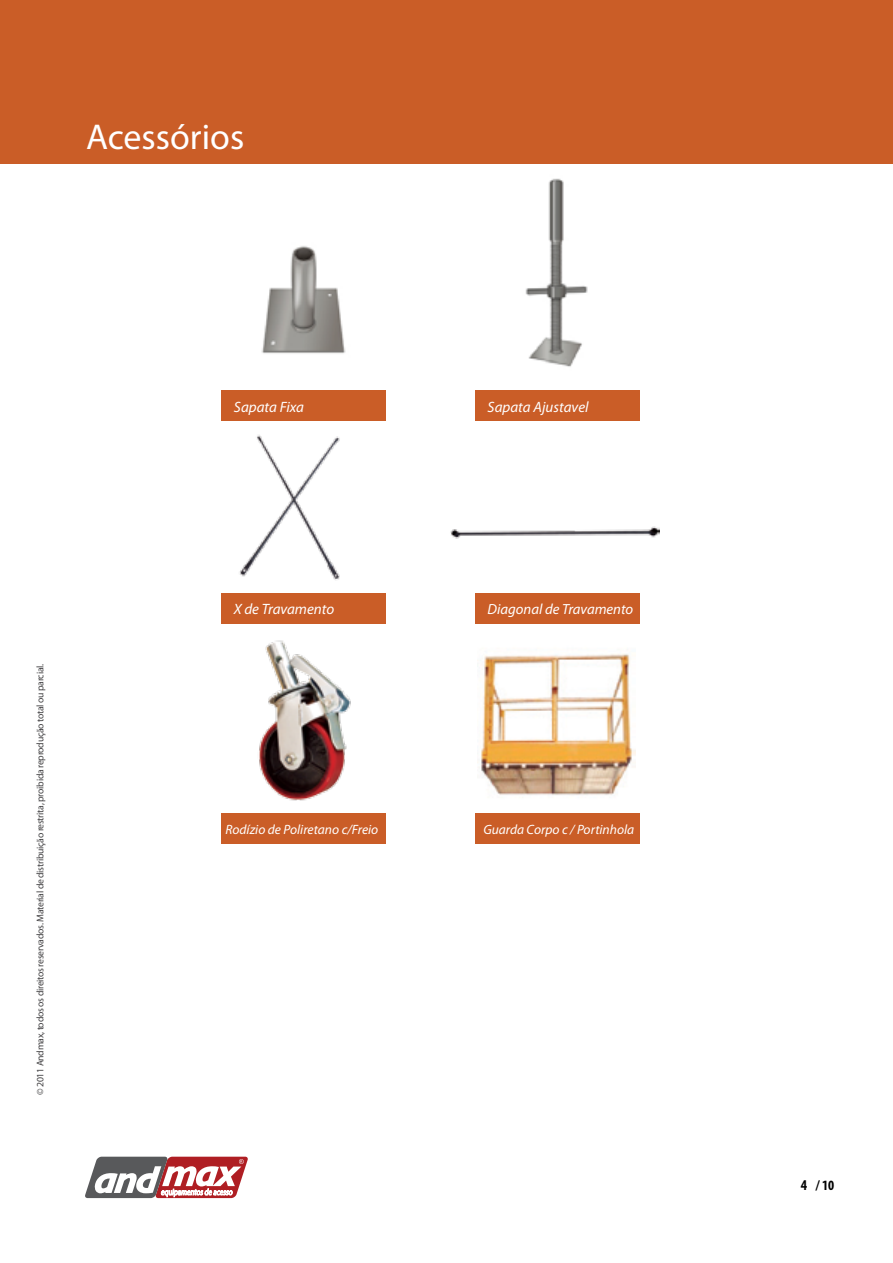
<style>
.page{position:relative;width:893px;height:1263px;background:#fff}
.page>*{position:absolute;margin:0;border:0;box-sizing:border-box;transform-origin:0 0}
.t1{font:36px "Myriad Pro";color:#fff}
.t2{font:italic 15px "Myriad Pro";color:#fff}
.t3{font:italic 14.7px "Myriad Pro";color:#fff}
.t4{font:700 condensed 14.25px "Myriad Pro";color:#000}
.t5{font:italic 13.5px "Myriad Pro";color:#fff}
.t6{font:9.75px "Myriad Pro";letter-spacing:-.03em;color:#414042}
.s1{font-size:15px}
</style>
<div class="page">
<svg style="left:85px;top:1157px;width:163px;height:41px"></svg>
<div style="left:0;top:0;width:893px;height:164px;background:#ca5d27"></div>
<div style="left:221px;top:391px;width:165px;height:30px;background:#ca5d27"></div>
<div style="left:221px;top:593px;width:165px;height:30px;background:#ca5d27"></div>
<div style="left:221px;top:814px;width:165px;height:30px;background:#ca5d27"></div>
<div style="left:475px;top:391px;width:165px;height:30px;background:#ca5d27"></div>
<div style="left:475px;top:593px;width:165px;height:30px;background:#ca5d27"></div>
<div style="left:475px;top:814px;width:165px;height:30px;background:#ca5d27"></div>
<img style="left:525px;top:178px;width:63px;height:189px">
<img style="left:261px;top:246px;width:85px;height:108px">
<img style="left:450px;top:526px;width:210px;height:13px">
<img style="left:240px;top:435px;width:100px;height:145px">
<img style="left:259px;top:640px;width:92px;height:161px">
<img style="left:477px;top:654px;width:158px;height:141px">
<h1 class="t1" style="left:86px;top:115px;width:160px">Acessórios</h1>
<p class="t6" style="left:34px;top:1095px;width:432px;rotate:-90deg">© 2011 Andmax, todos os direitos reservados. Material de distribuição restrita, proibida reprodução total ou parcial.</p>
<h2 class="t2" style="left:234px;top:397px;width:72px">Sapata Fixa</h2>
<h2 class="t2" style="left:234px;top:599px;width:102px">X de Travamento</h2>
<h3 class="t5" style="left:225px;top:821px;width:154px">Rodízio de Poliretano c/Freio</h3>
<h2 class="t2" style="left:488px;top:397px;width:102px">Sapata Ajustavel</h2>
<h3 class="t3" style="left:488px;top:600px;width:147px">Diagonal de Travamento</h3>
<h3 class="t5" style="left:483px;top:821px;width:152px">Guarda Corpo c / Portinhola</h3>
<h3 class="t4" style="left:801px;top:1176px;width:35px"><span class="s1">4</span> / 10</h3>
</div>
